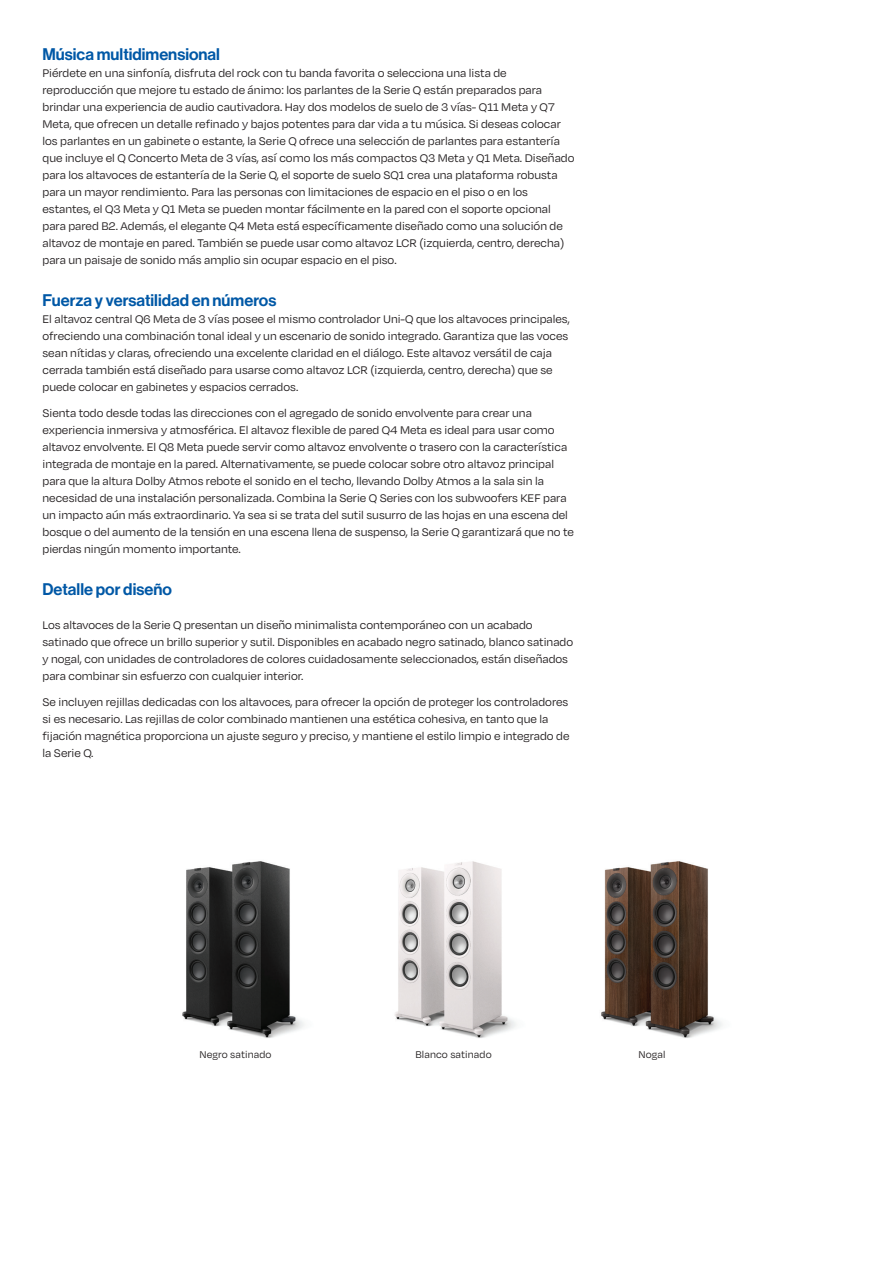
<style>
.page{position:relative;width:893px;height:1263px;background:#fff}
.page>*{position:absolute;margin:0;border:0;box-sizing:border-box;transform-origin:0 0}
.subhead{font:16.5px "N Haas Grotesk DS Pro 65 Md";color:#0158a6}
.body{font:12.75px/17px "Degular";color:#231f20}
.product_name{font:11.25px "Degular";letter-spacing:.01em;color:#231f20}
</style>
<div class="page">
<img style="left:601px;top:861px;width:122px;height:177px">
<img style="left:394px;top:861px;width:122px;height:177px">
<img style="left:182px;top:861px;width:122px;height:177px">
<p class="subhead" style="left:43px;top:44px;width:179px">Música multidimensional</p>
<p class="body" style="left:43px;top:64px;width:533px">Piérdete en una sinfonía, disfruta del rock con tu banda favorita o selecciona una lista de reproducción que mejore tu estado de ánimo: los parlantes de la Serie Q están preparados para brindar una experiencia de audio cautivadora. Hay dos modelos de suelo de 3 vías- Q11 Meta y Q7<br>Meta, que ofrecen un detalle refinado y bajos potentes para dar vida a tu música. Si deseas colocar los parlantes en un gabinete o estante, la Serie Q ofrece una selección de parlantes para estantería que incluye el Q Concerto Meta de 3 vías, así como los más compactos Q3 Meta y Q1 Meta. Diseñado para los altavoces de estantería de la Serie Q, el soporte de suelo SQ1 crea una plataforma robusta para un mayor rendimiento. Para las personas con limitaciones de espacio en el piso o en los estantes, el Q3 Meta y Q1 Meta se pueden montar fácilmente en la pared con el soporte opcional para pared B2. Además, el elegante Q4 Meta está específicamente diseñado como una solución de altavoz de montaje en pared. También se puede usar como altavoz LCR (izquierda, centro, derecha) para un paisaje de sonido más amplio sin ocupar espacio en el piso.</p>
<p class="subhead" style="left:43px;top:291px;width:235px">Fuerza y versatilidad en números</p>
<p class="body" style="left:43px;top:310px;width:529px">El altavoz central Q6 Meta de 3 vías posee el mismo controlador Uni-Q que los altavoces principales, ofreciendo una combinación tonal ideal y un escenario de sonido integrado. Garantiza que las voces sean nítidas y claras, ofreciendo una excelente claridad en el diálogo. Este altavoz versátil de caja cerrada también está diseñado para usarse como altavoz LCR (izquierda, centro, derecha) que se puede colocar en gabinetes y espacios cerrados.</p>
<p class="body" style="left:43px;top:404px;width:533px">Sienta todo desde todas las direcciones con el agregado de sonido envolvente para crear una experiencia inmersiva y atmosférica. El altavoz flexible de pared Q4 Meta es ideal para usar como altavoz envolvente. El Q8 Meta puede servir como altavoz envolvente o trasero con la característica integrada de montaje en la pared. Alternativamente, se puede colocar sobre otro altavoz principal para que la altura Dolby Atmos rebote el sonido en el techo, llevando Dolby Atmos a la sala sin la necesidad de una instalación personalizada. Combina la Serie Q Series con los subwoofers KEF para un impacto aún más extraordinario. Ya sea si se trata del sutil susurro de las hojas en una escena del bosque o del aumento de la tensión en una escena llena de suspenso, la Serie Q garantizará que no te pierdas ningún momento importante.</p>
<p class="subhead" style="left:43px;top:580px;width:131px">Detalle por diseño</p>
<p class="body" style="left:43px;top:616px;width:532px">Los altavoces de la Serie Q presentan un diseño minimalista contemporáneo con un acabado satinado que ofrece un brillo superior y sutil. Disponibles en acabado negro satinado, blanco satinado y nogal, con unidades de controladores de colores cuidadosamente seleccionados, están diseñados para combinar sin esfuerzo con cualquier interior.</p>
<p class="body" style="left:43px;top:693px;width:528px">Se incluyen rejillas dedicadas con los altavoces, para ofrecer la opción de proteger los controladores si es necesario. Las rejillas de color combinado mantienen una estética cohesiva, en tanto que la fijación magnética proporciona un ajuste seguro y preciso, y mantiene el estilo limpio e integrado de la Serie Q.</p>
<p class="product_name" style="left:199px;top:1048px;width:74px">Negro satinado</p>
<p class="product_name" style="left:415px;top:1048px;width:78px">Blanco satinado</p>
<p class="product_name" style="left:638px;top:1048px;width:28px">Nogal</p>
</div>
